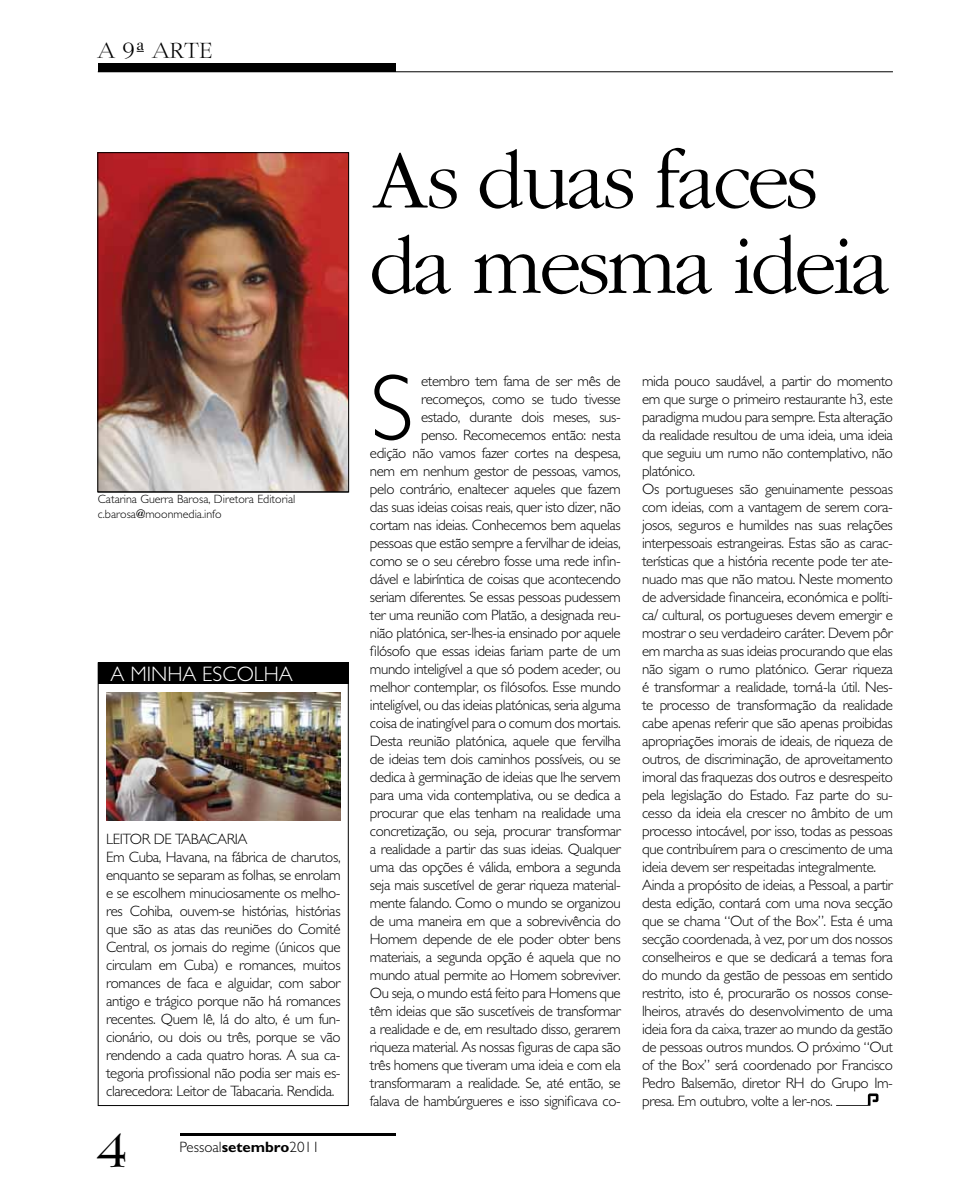
<style>
.page{position:relative;width:978px;height:1191px;background:#fff}
.page>*{position:absolute;margin:0;border:0;box-sizing:border-box;transform-origin:0 0}
.t1{font:300 94.2px "Gentle Sans";color:#000}
.t2{font:300 72px/85.5px "Garamond";letter-spacing:-.04em;color:#000}
.t3{font:45px "Lingwood";color:#000}
.t4{font:300 21px "Gentle Sans";color:#fff}
.t5{font:300 21px "Lingwood";letter-spacing:.025em;color:#000}
.t6{font:300 15px/18px "Gentle Sans";letter-spacing:-.03em;color:#000}
.t7{font:300 15px "Gentle Sans";color:#000}
.t8{font:300 12px/14.4px "Gentle Sans";color:#000}
.s1{font-weight:700}
</style>
<div class="page">
<div style="left:98px;top:63px;width:297px;height:9px;background:#000"></div>
<hr style="left:98px;top:71px;width:795px;height:1px;background:#000">
<hr style="left:180px;top:1133px;width:215px;height:2px;background:#000">
<svg style="left:867px;top:1093px;width:11px;height:12px"></svg>
<div style="left:98px;top:661px;width:251px;height:22px;background:#000"></div>
<img style="left:99px;top:154px;width:248px;height:336px">
<div style="left:97px;top:152px;width:252px;height:340px;border:1px solid #000"></div>
<hr style="left:98px;top:492px;width:251px;height:1px;background:#000">
<img style="left:106px;top:692px;width:235px;height:128px">
<h3 class="t5" style="left:98px;top:39px;width:116px">A 9ª ARTE</h3>
<h2 class="t2" style="left:370px;top:139px;width:522px">As duas faces da mesma ideia</h2>
<p class="t8" style="left:98px;top:492px;width:199px">Catarina Guerra Barosa, Diretora Editorial c.barosa@moonmedia.info</p>
<h3 class="t4" style="left:111px;top:661px;width:50px">A MINHA</h3>
<h3 class="t4" style="left:202px;top:661px;width:14px">ESCOLHA</h3>
<p class="t6" style="left:106px;top:830px;width:236px">Leitor de Tabacaria<br>Em Cuba, H avana, na fábrica de charutos, enquanto se separam as folhas, se enrolam e se escolhem minuciosamente os melho&shy;res Cohiba, ouvem-se histórias, histórias que são as atas das reuniões do Comité Central, os jornais do regime (únicos que circulam em Cuba) e romances, muitos romances de faca e alguidar, com sabor antigo e trágico porque não há romances recentes. Quem lê, lá do alto, é um fun&shy;cionário, ou dois ou três, porque se vão rendendo a cada quatro horas. A sua ca&shy;tegoria profissional não podia ser mais es&shy;clarecedora: Leitor de Tabacaria. Rendida.</p>
<h3 class="t3" style="left:98px;top:1125px;width:31px">4</h3>
<p class="t7" style="left:180px;top:1137px;width:141px">Pessoal<span class="s1">setembro</span>2011</p>
<h1 class="t1" style="left:370px;top:353px;width:37px">S</h1>
<p class="t6" style="left:370px;top:371px;width:252px;text-align:right">etembro tem fama de ser mês de recomeços, como se tudo tivesse<br>estado, durante dois meses, sus-<br>penso. Recomecemos então: nesta<br>edição não vamos fazer cortes na despesa, nem em nenhum gestor de pessoas, vamos, pelo contrário, enaltecer aqueles que fazem das suas ideias coisas reais, quer isto dizer, não cortam nas ideias. Conhecemos bem aquelas pessoas que estão sempre a fervilhar de ideias, como se o seu cérebro fosse uma rede infin&shy;dável e labiríntica de coisas que acontecendo seriam diferentes. Se essas pessoas pudessem ter uma reunião com Platão, a designada reu&shy;nião platónica, ser-lhes-ia ensinado por aquele filósofo que essas ideias fariam parte de um mundo inteligível a que só podem aceder, ou melhor contemplar, os filósofos. Esse mundo inteligível, ou das ideias platónicas, seria alguma coisa de inatingível para o comum dos mortais.<br>Desta reunião platónica, aquele que fervilha de ideias tem dois caminhos possíveis, ou se dedica à germinação de ideias que lhe servem para uma vida contemplativa, ou se dedica a procurar que elas tenham na realidade uma concretização, ou seja, procurar transformar a realidade a partir das suas ideias. Qualquer uma das opções é válida, embora a segunda seja mais suscetível de gerar riqueza material&shy;mente falando. Como o mundo se organizou de uma maneira em que a sobrevivência do Homem depende de ele poder obter bens materiais, a segunda opção é aquela que no mundo atual permite ao H omem sobreviver.<br>Ou seja, o mundo está feito para Homens que têm ideias que são suscetíveis de transformar a realidade e de, em resultado disso, gerarem riqueza material. As nossas figuras de capa são três homens que tiveram uma ideia e com ela transformaram a realidade. Se, até então, se falava de hambúrgueres e isso significava co-</p>
<p class="t6" style="left:642px;top:371px;width:253px">mida pouco saudável, a partir do momento em que surge o primeiro restaurante h3, este paradigma mudou para sempre. Esta alteração da realidade resultou de uma ideia, uma ideia que seguiu um rumo não contemplativo, não platónico.<br>Os portugueses são genuinamente pessoas com ideias, com a vantagem de serem cora&shy;josos, seguros e humildes nas suas relações interpessoais estrangeiras. Estas são as carac&shy;terísticas que a história recente pode ter ate&shy;nuado mas que não matou. Neste momento de adversidade financeira, económica e políti&shy;ca/ cultural, os portugueses devem emergir e mostrar o seu verdadeiro caráter. Devem pôr em marcha as suas ideias procurando que elas não sigam o rumo platónico. Gerar riqueza é transformar a realidade, torná-la útil. N es&shy;te processo de transformação da realidade cabe apenas referir que são apenas proibidas apropriações imorais de ideais, de riqueza de outros, de discriminação, de aproveitamento imoral das fraquezas dos outros e desrespeito pela legislação do Estado. Faz parte do su&shy;cesso da ideia ela crescer no âmbito de um processo intocável, por isso, todas as pessoas que contribuírem para o crescimento de uma ideia devem ser respeitadas integralmente.<br>Ainda a propósito de ideias, a Pessoal, a partir desta edição, contará com uma nova secção que se chama “Out of the Box”. Esta é uma secção coordenada, à vez, por um dos nossos conselheiros e que se dedicará a temas fora do mundo da gestão de pessoas em sentido restrito, isto é, procurarão os nossos conse&shy;lheiros, através do desenvolvimento de uma ideia fora da caixa, trazer ao mundo da gestão de pessoas outros mundos. O próximo “Out of the Box” será coordenado por Francisco Pedro Balsemão, diretor RH do Grupo Im&shy;presa. Em outubro, volte a ler-nos.</p>
</div>
